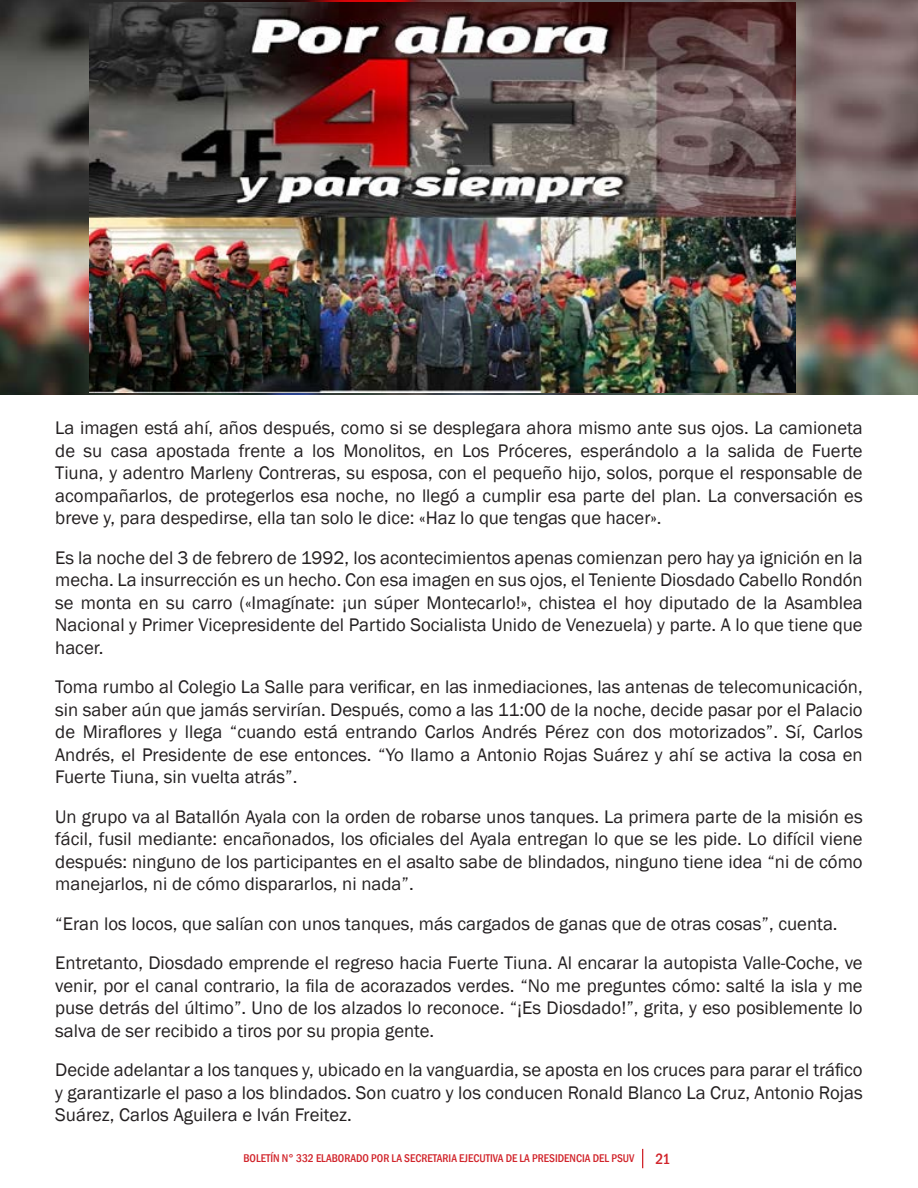
<style>
.page{position:relative;width:918px;height:1188px;background:#fff}
.page>*{position:absolute;margin:0;border:0;box-sizing:border-box;transform-origin:0 0}
.Estilo_de_párrafo_1{font:18.75px/22.5px "Franklin Gothic";color:#231f20;text-align:justify}
.t1{font:500 condensed 15.3px "Franklin Gothic";color:#d1232a}
.t2{font:500 condensed 11.55px "Franklin Gothic";color:#d1232a}
</style>
<div class="page">
<svg style="left:642px;top:1149px;width:1px;height:19px"></svg>
<img style="left:0;top:0;width:918px;height:394px">
<img style="left:90px;top:2px;width:706px;height:390px">
<p class="Estilo_de_párrafo_1" style="left:55px;top:417px;width:809px">La imagen está ahí, años después, como si se desplegara ahora mismo ante sus ojos. La camioneta de su casa apostada frente a los Monolitos, en Los Próceres, esperándolo a la salida de Fuerte Tiuna, y adentro Marleny Contreras, su esposa, con el pequeño hijo, solos, porque el responsable de acompañarlos, de protegerlos esa noche, no llegó a cumplir esa parte del plan. La conversación es breve y, para despedirse, ella tan solo le dice: «Haz lo que tengas que hacer».</p>
<p class="Estilo_de_párrafo_1" style="left:55px;top:546px;width:809px">Es la noche del 3 de febrero de 1992, los acontecimientos apenas comienzan pero hay ya ignición en la mecha. La insurrección es un hecho. Con esa imagen en sus ojos, el Teniente Diosdado Cabello Rondón se monta en su carro («Imagínate: ¡un súper Montecarlo!», chistea el hoy diputado de la Asamblea Nacional y Primer Vicepresidente del Partido Socialista Unido de Venezuela) y parte. A lo que tiene que hacer.</p>
<p class="Estilo_de_párrafo_1" style="left:55px;top:676px;width:809px">Toma rumbo al Colegio La Salle para verificar, en las inmediaciones, las antenas de telecomunicación, sin saber aún que jamás servirían. Después, como a las 11:00 de la noche, decide pasar por el Palacio de Miraflores y llega “cuando está entrando Carlos Andrés Pérez con dos motorizados”. Sí, Carlos Andrés, el Presidente de ese entonces. “Yo llamo a Antonio Rojas Suárez y ahí se activa la cosa en Fuerte Tiuna, sin vuelta atrás”.</p>
<p class="Estilo_de_párrafo_1" style="left:55px;top:805px;width:809px">Un grupo va al Batallón Ayala con la orden de robarse unos tanques. La primera parte de la misión es fácil, fusil mediante: encañonados, los oficiales del Ayala entregan lo que se les pide. Lo difícil viene después: ninguno de los participantes en el asalto sabe de blindados, ninguno tiene idea “ni de cómo manejarlos, ni de cómo dispararlos, ni nada”.</p>
<p class="Estilo_de_párrafo_1" style="left:55px;top:912px;width:784px">“Eran los locos, que salían con unos tanques, más cargados de ganas que de otras cosas”, cuenta.</p>
<p class="Estilo_de_párrafo_1" style="left:55px;top:952px;width:809px">Entretanto, Diosdado emprende el regreso hacia Fuerte Tiuna. Al encarar la autopista Valle-Coche, ve venir, por el canal contrario, la fila de acorazados verdes. “No me preguntes cómo: salté la isla y me puse detrás del último”. Uno de los alzados lo reconoce. “¡Es Diosdado!”, grita, y eso posiblemente lo salva de ser recibido a tiros por su propia gente.</p>
<p class="Estilo_de_párrafo_1" style="left:55px;top:1059px;width:809px">Decide adelantar a los tanques y, ubicado en la vanguardia, se aposta en los cruces para parar el tráfico y garantizarle el paso a los blindados. Son cuatro y los conducen Ronald Blanco La Cruz, Antonio Rojas Suárez, Carlos Aguilera e Iván Freitez.</p>
<p class="t2" style="left:243px;top:1150px;width:393px">BOLETÍN N° 332 ELABORADO POR LA SECRETARIA EJECUTIVA DE LA PRESIDENCIA DEL PSUV</p>
<p class="t1" style="left:655px;top:1149px;width:16px">21</p>
</div>
